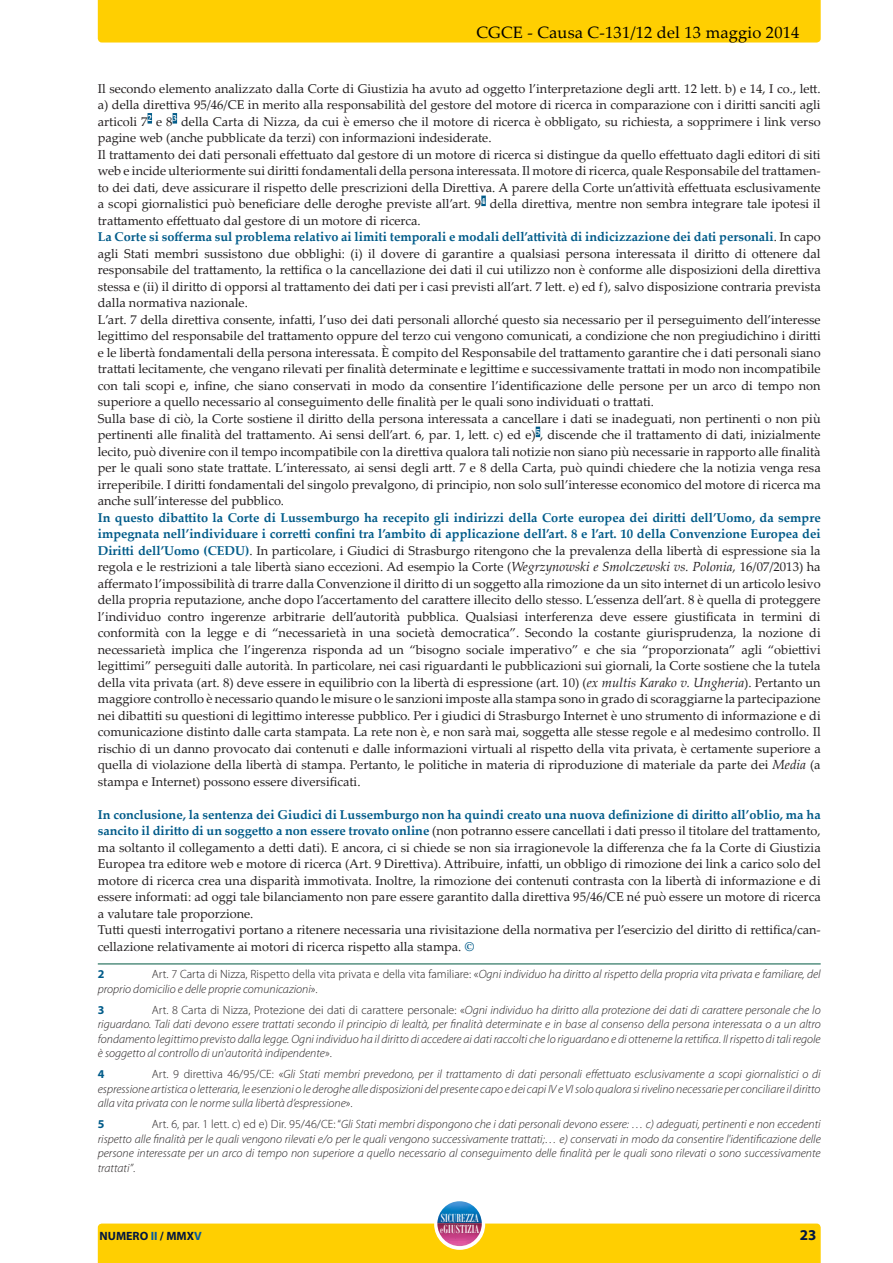
<style>
.page{position:relative;width:893px;height:1263px;background:#fff}
.page>*{position:absolute;margin:0;border:0;box-sizing:border-box;transform-origin:0 0}
.t1{font:16.5px "Palatino Linotype";letter-spacing:.01em;color:#000}
.t2{font:700 15px "Myriad Pro";color:#001641}
.t3{font:12.75px/16.5px "Palatino Linotype";color:#231f20}
.t4{font:12.6px "Bodoni MT Condensed";letter-spacing:.01em;color:#fff}
.t5{font:12.6px "Bodoni MT Condensed";letter-spacing:.01em;color:#fff}
.t6{font:italic 300 12px/14.4px "Myriad Pro";color:#231f20;text-align:justify}
.t7{font:700 12px "Myriad Pro";color:#001641}
.t8{font:700 12px "Myriad Pro";color:#005b89}
.s1{font-weight:700;color:#005b89}
.s2{font-style:italic;font-size:13.2px}
.s3{font-style:normal}
.s4{color:#0058a4}
.s5{font-size:10.05px}
</style>
<div class="page">
<div style="left:434px;top:1199px;width:51px;height:51px;border:2px solid #fff;border-radius:50%"></div>
<img style="left:437px;top:1201px;width:45px;height:22px">
<div style="left:98px;top:1223px;width:723px;height:40px;background:#ffcf01"></div>
<svg style="left:148px;top:113px;width:4px;height:11px"></svg>
<svg style="left:173px;top:113px;width:4px;height:11px"></svg>
<div style="left:481px;top:196px;width:5px;height:10px;background:#005b89"></div>
<hr style="left:536px;top:427px;width:4px;height:10px;background:#005b89">
<hr style="left:98px;top:963px;width:723px;height:1px;background:#005942">
<div style="left:98px;top:0;width:723px;height:43px;background:#ffcf01"></div>
<p class="t1" style="left:476px;top:21px;width:325px">CGCE - Causa C-131/12 del 13 maggio 2014</p>
<p class="t3" style="left:98px;top:80px;width:724px">Il secondo elemento analizzato dalla Corte di Giustizia ha avuto ad oggetto l’interpretazione degli artt. 12 lett. b) e 14, I co., lett. a) della direttiva 95/46/CE in merito alla responsabilità del gestore del motore di ricerca in comparazione con i diritti sanciti agli articoli 7<sup>2</sup> e 8<sup>3</sup> della Carta di Nizza, da cui è emerso che il motore di ricerca è obbligato, su richiesta, a sopprimere i link verso pagine web (anche pubblicate da terzi) con informazioni indesiderate.<br>Il trattamento dei dati personali effettuato dal gestore di un motore di ricerca si distingue da quello effettuato dagli editori di siti web e incide ulteriormente sui diritti fondamentali della persona interessata. Il motore di ricerca, quale Responsabile del trattamen&shy;to dei dati, deve assicurare il rispetto delle prescrizioni della Direttiva. A parere della Corte un’attività effettuata esclusivamente a scopi giornalistici può beneficiare delle deroghe previste all’art. 9<sup>4</sup> della direttiva, mentre non sembra integrare tale ipotesi il trattamento effettuato dal gestore di un motore di ricerca.<br><span class="s1">La Corte si sofferma sul problema relativo ai limiti temporali e modali dell’attività di indicizzazione dei dati personali</span>. In capo agli Stati membri sussistono due obblighi: (i) il dovere di garantire a qualsiasi persona interessata il diritto di ottenere dal responsabile del trattamento, la rettifica o la cancellazione dei dati il cui utilizzo non è conforme alle disposizioni della direttiva stessa e (ii) il diritto di opporsi al trattamento dei dati per i casi previsti all’art. 7 lett. e) ed f), salvo disposizione contraria prevista dalla normativa nazionale.<br>L’art. 7 della direttiva consente, infatti, l’uso dei dati personali allorché questo sia necessario per il perseguimento dell’interesse legittimo del responsabile del trattamento oppure del terzo cui vengono comunicati, a condizione che non pregiudichino i diritti e le libertà fondamentali della persona interessata. È compito del Responsabile del trattamento garantire che i dati personali siano trattati lecitamente, che vengano rilevati per finalità determinate e legittime e successivamente trattati in modo non incompatibile con tali scopi e, infine, che siano conservati in modo da consentire l’identificazione delle persone per un arco di tempo non superiore a quello necessario al conseguimento delle finalità per le quali sono individuati o trattati.<br>Sulla base di ciò, la Corte sostiene il diritto della persona interessata a cancellare i dati se inadeguati, non pertinenti o non più pertinenti alle finalità del trattamento. Ai sensi dell’art. 6, par. 1, lett. c) ed e)<sup>5</sup>, discende che il trattamento di dati, inizialmente lecito, può divenire con il tempo incompatibile con la direttiva qualora tali notizie non siano più necessarie in rapporto alle finalità per le quali sono state trattate. L’interessato, ai sensi degli artt. 7 e 8 della Carta, può quindi chiedere che la notizia venga resa irreperibile. I diritti fondamentali del singolo prevalgono, di principio, non solo sull’interesse economico del motore di ricerca ma anche sull’interesse del pubblico.</p>
<p class="t3" style="left:98px;top:509px;width:724px;text-align:justify"><span class="s1">In questo dibattito la Corte di Lussemburgo ha recepito gli indirizzi della Corte europea dei diritti dell’Uomo, da sempre impegnata nell’individuare i corretti confini tra l’ambito di applicazione dell’art. 8 e l’art. 10 della Convenzione Europea dei Diritti dell’Uomo (CEDU)</span>. In particolare, i Giudici di Strasburgo ritengono che la prevalenza della libertà di espressione sia la regola e le restrizioni a tale libertà siano eccezioni. Ad esempio la Corte (<span class="s2">Wegrzynowski e Smolczewski vs. Polonia,</span> 16/07/2013) ha affermato l’impossibilità di trarre dalla Convenzione il diritto di un soggetto alla rimozione da un sito internet di un articolo lesivo della propria reputazione, anche dopo l’accertamento del carattere illecito dello stesso. L’essenza dell’art. 8 è quella di proteggere l’individuo contro ingerenze arbitrarie dell’autorità pubblica. Qualsiasi interferenza deve essere giustificata in termini di conformità con la legge e di “necessarietà in una società democratica”. Secondo la costante giurisprudenza, la nozione di necessarietà implica che l’ingerenza risponda ad un “bisogno sociale imperativo” e che sia “proporzionata” agli “obiettivi legittimi” perseguiti dalle autorità. In particolare, nei casi riguardanti le pubblicazioni sui giornali, la Corte sostiene che la tutela della vita privata (art. 8) deve essere in equilibrio con la libertà di espressione (art. 10) (<span class="s2">ex multis Karako v. Ungheria</span>). Pertanto un maggiore controllo è necessario quando le misure o le sanzioni imposte alla stampa sono in grado di scoraggiarne la partecipazione nei dibattiti su questioni di legittimo interesse pubblico. Per i giudici di Strasburgo Internet è uno strumento di informazione e di comunicazione distinto dalle carta stampata. La rete non è, e non sarà mai, soggetta alle stesse regole e al medesimo controllo. Il rischio di un danno provocato dai contenuti e dalle informazioni virtuali al rispetto della vita privata, è certamente superiore a quella di violazione della libertà di stampa. Pertanto, le politiche in materia di riproduzione di materiale da parte dei <span class="s2">Media</span> (a stampa e Internet) possono essere diversificati.</p>
<p class="t3" style="left:98px;top:806px;width:724px"><span class="s1">In conclusione, la sentenza dei Giudici di Lussemburgo non ha quindi creato una nuova definizione di diritto all’oblio, ma ha sancito il diritto di un soggetto a non essere trovato online</span> (non potranno essere cancellati i dati presso il titolare del trattamento, ma soltanto il collegamento a detti dati). E ancora, ci si chiede se non sia irragionevole la differenza che fa la Corte di Giustizia Europea tra editore web e motore di ricerca (Art. 9 Direttiva). Attribuire, infatti, un obbligo di rimozione dei link a carico solo del motore di ricerca crea una disparità immotivata. Inoltre, la rimozione dei contenuti contrasta con la libertà di informazione e di essere informati: ad oggi tale bilanciamento non pare essere garantito dalla direttiva 95/46/CE né può essere un motore di ricerca a valutare tale proporzione.<br>Tutti questi interrogativi portano a ritenere necessaria una rivisitazione della normativa per l’esercizio del diritto di rettifica/can&shy;cellazione relativamente ai motori di ricerca rispetto alla stampa. <span class="s1">©</span></p>
<p class="t8" style="left:98px;top:966px;width:8px">2</p>
<p class="t6" style="left:98px;top:967px;width:724px;text-indent:54px"><span class="s3">Art. 7 Carta di Nizza, Rispetto della vita privata e della vita familiare: «</span>Ogni individuo ha diritto al rispetto della propria vita privata e familiare, del proprio domicilio e delle proprie comunicazioni<span class="s3">».</span></p>
<p class="t8" style="left:98px;top:1002px;width:8px">3</p>
<p class="t6" style="left:98px;top:1003px;width:724px;text-indent:54px"><span class="s3">Art. 8 Carta di Nizza, Protezione dei dati di carattere personale: «</span>Ogni individuo ha diritto alla protezione dei dati di carattere personale che lo riguardano. Tali dati devono essere trattati secondo il principio di lealtà, per finalità determinate e in base al consenso della persona interessata o a un altro fondamento legittimo previsto dalla legge. Ogni individuo ha il diritto di accedere ai dati raccolti che lo riguardano e di ottenerne la rettifica. Il rispetto di tali regole è soggetto al controllo di un'autorità indipendente<span class="s3">».</span></p>
<p class="t8" style="left:98px;top:1066px;width:8px">4</p>
<p class="t6" style="left:98px;top:1067px;width:724px;text-indent:54px"><span class="s3">Art. 9 direttiva 46/95/CE: «</span>Gli Stati membri prevedono, per il trattamento di dati personali effettuato esclusivamente a scopi giornalistici o di espressione artistica o letteraria, le esenzioni o le deroghe alle disposizioni del presente capo e dei capi IV e VI solo qualora si rivelino necessarie per conciliare il diritto alla vita privata con le norme sulla libertà d’espressione<span class="s3">».</span></p>
<p class="t8" style="left:98px;top:1116px;width:8px">5</p>
<p class="t6" style="left:98px;top:1117px;width:724px;text-indent:54px"><span class="s3">Art. 6, par. 1 lett. c) ed e) Dir. 95/46/CE: “</span>Gli Stati membri dispongono che i dati personali devono essere: … c) adeguati, pertinenti e non eccedenti rispetto alle finalità per le quali vengono rilevati e/o per le quali vengono successivamente trattati;… e) conservati in modo da consentire l'identificazione delle persone interessate per un arco di tempo non superiore a quello necessario al conseguimento delle finalità per le quali sono rilevati o sono successivamente trattati”<span class="s3">.</span></p>
<p class="t7" style="left:100px;top:1228px;width:104px">NUMERO <span class="s4">II</span> / MMX<span class="s4">V</span></p>
<p class="t5" style="left:441px;top:1210px;width:40px">SICUREZZA</p>
<p class="t4" style="left:440px;top:1221px;width:41px"><span class="s5">e</span>GIUSTIZIA</p>
<p class="t2" style="left:800px;top:1225px;width:18px">23</p>
</div>
